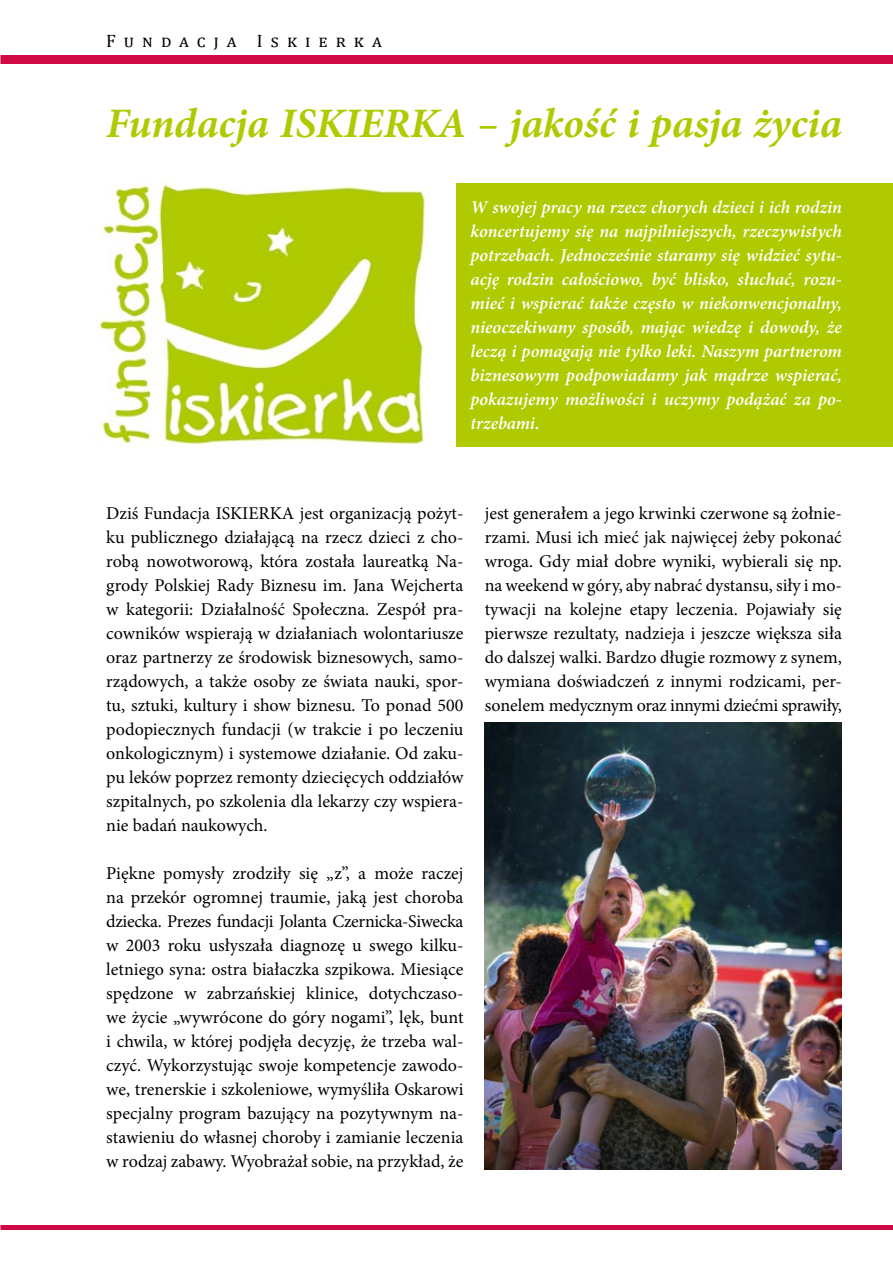
<style>
.page{position:relative;width:893px;height:1263px;background:#fff}
.page>*{position:absolute;margin:0;border:0;box-sizing:border-box;transform-origin:0 0}
.t1{font:italic 700 42px "Minion Pro";color:#afca00}
.t2{font:18px/24px "Minion Pro";color:#000;text-align:justify}
.t3{font:italic 600 18px/24px "Minion Pro";color:#fff;text-align:justify}
.t4{font:18px "Cambria";letter-spacing:.45em;color:#000}
</style>
<div class="page">
<hr style="left:0;top:1225px;width:893px;height:4px;background:#ce0946">
<div style="left:435px;top:183px;width:458px;height:263px;background:#afca00"></div>
<div style="left:0;top:55px;width:893px;height:9px;background:#ce0946"></div>
<img style="left:96px;top:183px;width:359px;height:264px">
<img style="left:485px;top:723px;width:357px;height:446px">
<p class="t4" style="left:106px;top:30px;width:277px">Fundacja Iskierka</p>
<h1 class="t1" style="left:106px;top:93px;width:737px">Fundacja ISKIERKA – jakość i pasja życia</h1>
<p class="t3" style="left:471px;top:195px;width:373px">W swojej pracy na rzecz chorych dzieci i ich rodzin koncertujemy się na najpilniejszych, rzeczywistych potrzebach. Jednocześnie staramy się widzieć sytu&shy;ację rodzin całościowo, być blisko, słuchać, rozu&shy;mieć i wspierać także często w niekonwencjonalny, nieoczekiwany sposób, mając wiedzę i dowody, że leczą i pomagają nie tylko leki. Naszym partnerom biznesowym podpowiadamy jak mądrze wspierać, pokazujemy możliwości i uczymy podążać za po&shy;trzebami.</p>
<p class="t2" style="left:106px;top:501px;width:359px">Dziś Fundacja ISKIERKA jest organizacją pożyt&shy;ku publicznego działającą na rzecz dzieci z cho&shy;robą nowotworową, która została laureatką Na&shy;grody Polskiej Rady Biznesu im. Jana Wejcherta w kategorii: Działalność Społeczna. Zespół pra&shy;cowników wspierają w działaniach wolontariusze oraz partnerzy ze środowisk biznesowych, samo&shy;rządowych, a także osoby ze świata nauki, spor&shy;tu, sztuki, kultury i show biznesu. To ponad 500 podopiecznych fundacji (w trakcie i po leczeniu onkologicznym) i systemowe działanie. Od zaku&shy;pu leków poprzez remonty dziecięcych oddziałów szpitalnych, po szkolenia dla lekarzy czy wspiera&shy;nie badań naukowych.</p>
<p class="t2" style="left:106px;top:861px;width:359px">Piękne pomysły zrodziły się „z”, a może raczej na przekór ogromnej traumie, jaką jest choroba dziecka. Prezes fundacji Jolanta Czernicka-Siwecka w 2003 roku usłyszała diagnozę u swego kilku&shy;letniego syna: ostra białaczka szpikowa. Miesiące spędzone w zabrzańskiej klinice, dotychczaso&shy;we życie „wywrócone do góry nogami”, lęk, bunt i chwila, w której podjęła decyzję, że trzeba wal&shy;czyć. Wykorzystując swoje kompetencje zawodo&shy;we, trenerskie i szkoleniowe, wymyśliła Oskarowi specjalny program bazujący na pozytywnym na&shy;stawieniu do własnej choroby i zamianie leczenia w rodzaj zabawy. Wyobrażał sobie, na przykład, że</p>
<p class="t2" style="left:485px;top:501px;width:359px">jest generałem a jego krwinki czerwone są żołnie&shy;rzami. Musi ich mieć jak najwięcej żeby pokonać wroga. Gdy miał dobre wyniki, wybierali się np. na weekend w góry, aby nabrać dystansu, siły i mo&shy;tywacji na kolejne etapy leczenia. Pojawiały się pierwsze rezultaty, nadzieja i jeszcze większa siła do dalszej walki. Bardzo długie rozmowy z synem, wymiana doświadczeń z innymi rodzicami, per&shy;sonelem medycznym oraz innymi dziećmi sprawiły,</p>
</div>
